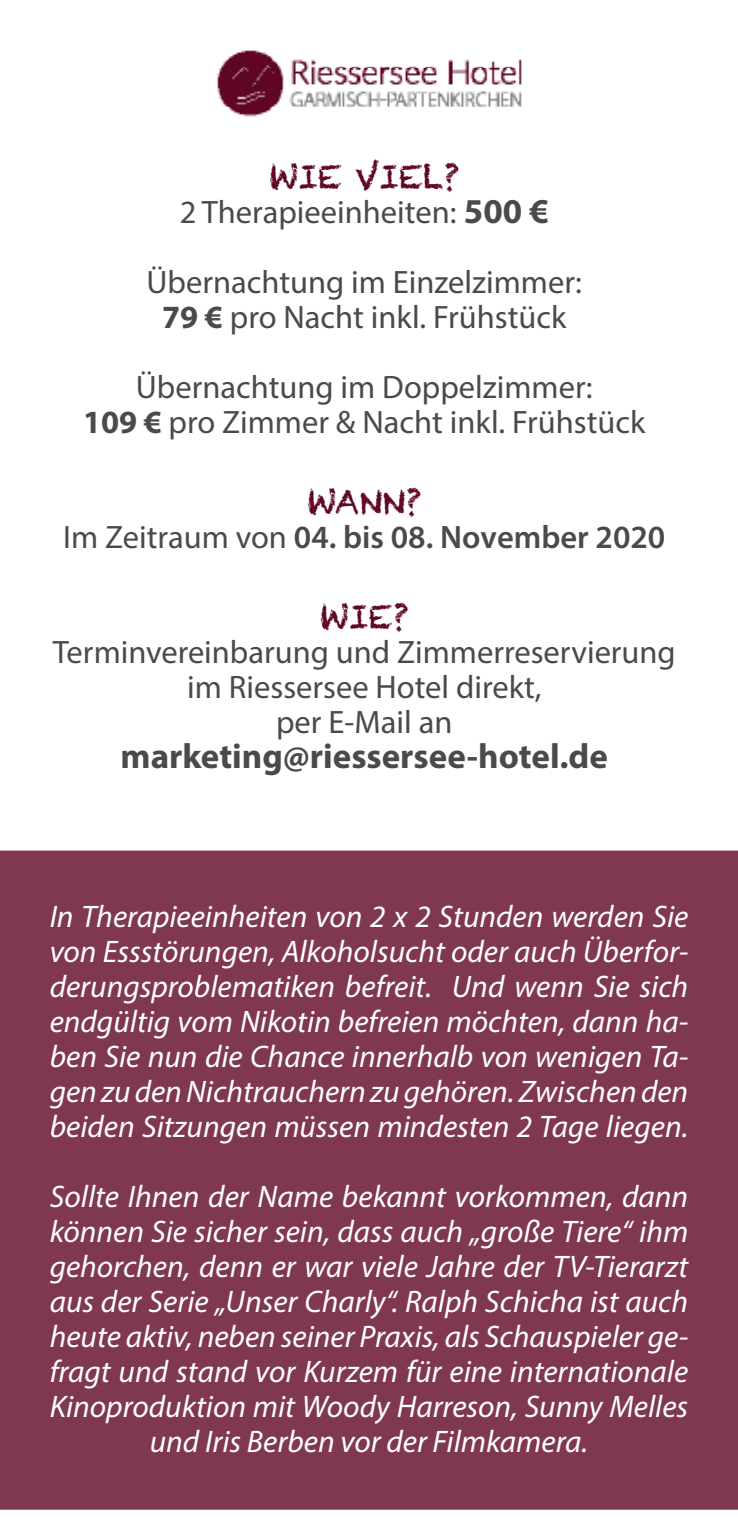
<style>
.page{position:relative;width:738px;height:1531px;background:#fff}
.page>*{position:absolute;margin:0;border:0;box-sizing:border-box;transform-origin:0 0}
.t1{font:700 35px "Myriad Pro";color:#4c4a49}
.t2{font:32.5px/70px "Myriad Pro";color:#4c4a49;text-align:center}
.t3{font:600 32.5px "Myriad Pro";color:#4c4a49}
.t4{font:32.5px "Chalkduster";color:#600724}
.t5{font:italic 31.25px/35px "Myriad Pro";color:#fff;text-align:justify}
.s1{font-weight:700;font-size:35px}
.s2{font-weight:700}
.s3{font-weight:400}
</style>
<div class="page">
<img style="left:217px;top:50px;width:305px;height:67px">
<div style="left:0;top:850px;width:737px;height:659px;background:#7f384f"></div>
<p class="t4" style="left:269px;top:158px;width:192px">WIE VIEL?</p>
<p class="t2" style="left:146px;top:176px;width:437px">2 Therapieeinheiten: <span class="s1">500 €<br></span>Übernachtung im Einzelzimmer:</p>
<p class="t2" style="left:136px;top:281px;width:458px"><span class="s2">79 €</span> pro Nacht inkl. Frühstück<br>Übernachtung im Doppelzimmer:</p>
<p class="t2" style="left:83px;top:386px;width:563px"><span class="s2">109 €</span> pro Zimmer &amp; Nacht inkl. Frühstück</p>
<p class="t4" style="left:307px;top:483px;width:116px">WANN?</p>
<p class="t3" style="left:63px;top:516px;width:603px"><span class="s3">Im Zeitraum von</span> 04. bis 08. November 2020</p>
<p class="t4" style="left:319px;top:598px;width:90px">WIE?</p>
<p class="t2" style="left:53px;top:634px;width:624px;line-height:35px">Terminvereinbarung und Zimmerreservierung im Riessersee Hotel direkt,<br>per E-Mail an</p>
<p class="t1" style="left:120px;top:733px;width:488px">marketing@riessersee-hotel.de</p>
<p class="t5" style="left:50px;top:898px;width:639px">In Therapieeinheiten von 2 x 2 Stunden werden Sie von Essstörungen, Alkoholsucht oder auch Überfor&shy;derungsproblematiken befreit. Und wenn Sie sich endgültig vom Nikotin befreien möchten, dann ha&shy;ben Sie nun die Chance innerhalb von wenigen Ta&shy;gen zu den Nichtrauchern zu gehören. Zwischen den beiden Sitzungen müssen mindesten 2 Tage liegen.</p>
<p class="t5" style="left:50px;top:1178px;width:639px;text-align:center">Sollte Ihnen der Name bekannt vorkommen, dann können Sie sicher sein, dass auch „große Tiere“ ihm gehorchen, denn er war viele Jahre der TV-Tierarzt aus der Serie „Unser Charly“. Ralph Schicha ist auch heute aktiv, neben seiner Praxis, als Schauspieler ge&shy;fragt und stand vor Kurzem für eine internationale Kinoproduktion mit Woody Harreson, Sunny Melles und Iris Berben vor der Filmkamera.</p>
</div>
